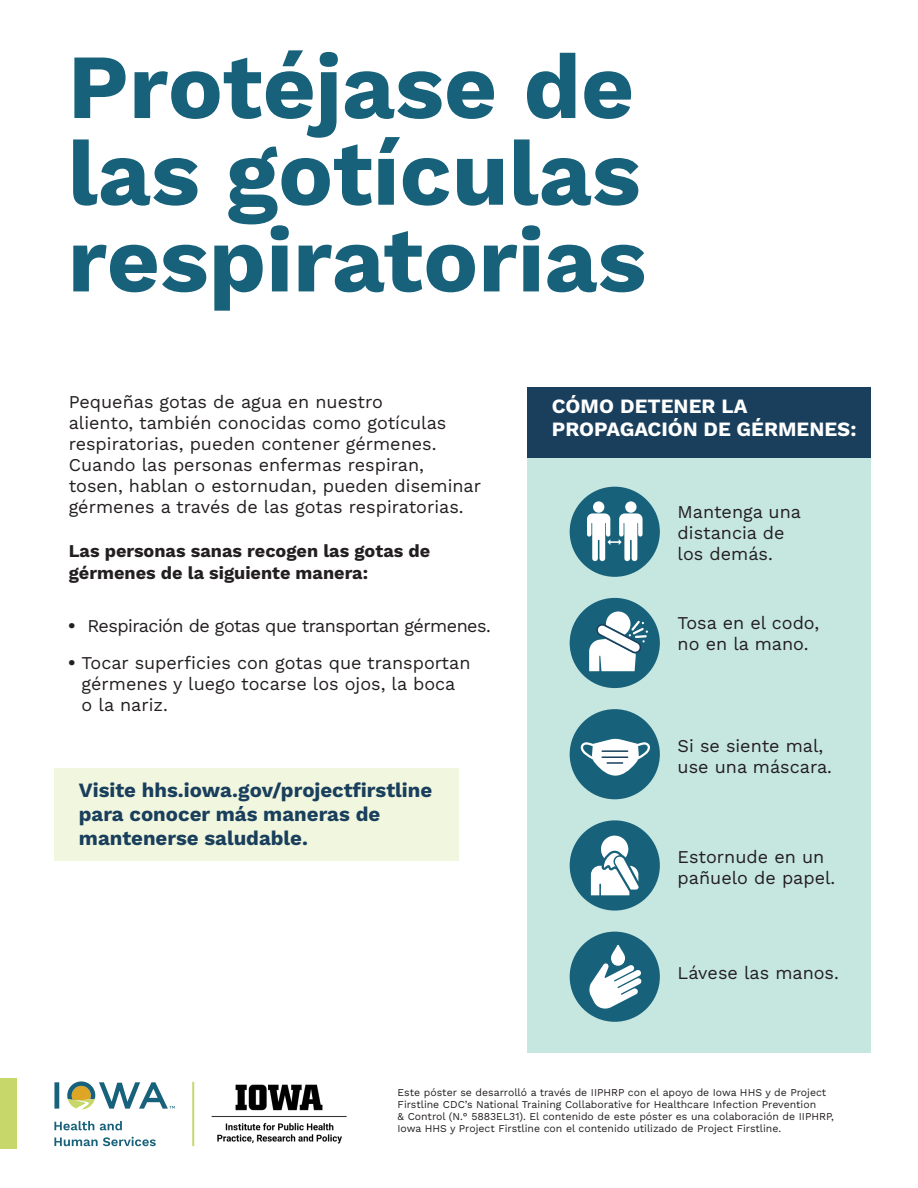
<style>
.page{position:relative;width:918px;height:1188px;background:#fff}
.page>*{position:absolute;margin:0;border:0;box-sizing:border-box;transform-origin:0 0}
.t1{font:700 91.65px/86.7px "Work Sans";color:#17617a}
.t2{font:700 20.25px/23.5px "Work Sans";color:#193f5c}
.t3{font:700 20.25px/23.5px "Work Sans";color:#fff}
.t4{font:18px/21px "Work Sans";color:#231f20}
.t5{font:700 18px/22.5px "Work Sans";color:#231f20}
.t6{font:18px "Work Sans";letter-spacing:-.03em;color:#231f20}
.t7{font:10.5px/12px "Work Sans";color:#231f20}
.s1{font-weight:600;font-size:18.9px}
</style>
<div class="page">
<div style="left:0;top:1078px;width:16px;height:71px;background:#c7d769"></div>
<img style="left:211px;top:1084px;width:136px;height:60px">
<hr style="left:192px;top:1082px;width:2px;height:64px;background:#c7d769">
<svg style="left:54px;top:1082px;width:5px;height:27px"></svg>
<svg style="left:67px;top:1081px;width:108px;height:28px"></svg>
<svg style="left:54px;top:1121px;width:40px;height:9px"></svg>
<svg style="left:100px;top:1121px;width:22px;height:9px"></svg>
<svg style="left:54px;top:1137px;width:102px;height:9px"></svg>
<div style="left:54px;top:768px;width:405px;height:93px;background:#f1f6de"></div>
<div style="left:527px;top:458px;width:343px;height:595px;background:#c6e6e0"></div>
<div style="left:570px;top:487px;width:90px;height:90px;background:#17617a;border-radius:50%"></div>
<div style="left:570px;top:598px;width:90px;height:90px;background:#17617a;border-radius:50%"></div>
<div style="left:570px;top:709px;width:90px;height:90px;background:#17617a;border-radius:50%"></div>
<div style="left:570px;top:820px;width:90px;height:91px;background:#17617a;border-radius:50%"></div>
<div style="left:570px;top:932px;width:90px;height:90px;background:#17617a;border-radius:50%"></div>
<div style="left:593px;top:501px;width:11px;height:12px;background:#fff;border-radius:50%"></div>
<div style="left:625px;top:501px;width:12px;height:12px;background:#fff;border-radius:50%"></div>
<svg style="left:587px;top:513px;width:56px;height:48px"></svg>
<svg style="left:591px;top:836px;width:48px;height:59px"></svg>
<svg style="left:589px;top:611px;width:59px;height:60px"></svg>
<svg style="left:589px;top:945px;width:53px;height:64px"></svg>
<svg style="left:580px;top:739px;width:70px;height:37px"></svg>
<div style="left:527px;top:387px;width:343px;height:71px;background:#193f5c"></div>
<h1 class="t1" style="left:68px;top:48px;width:580px">Protéjase de las gotículas respiratorias</h1>
<p class="t4" style="left:69px;top:391px;width:414px">Pequeñas gotas de agua en nuestro<br>aliento, también conocidas como gotículas respiratorias, pueden contener gérmenes.<br>Cuando las personas enfermas respiran, tosen, hablan o estornudan, pueden diseminar gérmenes a través de las gotas respiratorias.</p>
<p class="t5" style="left:69px;top:540px;width:363px">Las personas sanas recogen las gotas de gérmenes de la siguiente manera:</p>
<p class="t6" style="left:68px;top:613px;width:425px"><span class="s1">•</span> Respiración de gotas que transportan gérmenes.</p>
<p class="t4" style="left:82px;top:651px;width:390px;text-indent:-14px"><span class="s1">•</span> Tocar superficies con gotas que transportan gérmenes y luego tocarse los ojos, la boca o la nariz.</p>
<p class="t2" style="left:79px;top:780px;width:355px">Visite hhs.iowa.gov/projectfirstline para conocer más maneras de mantenerse saludable.</p>
<p class="t3" style="left:552px;top:395px;width:306px">CÓMO DETENER LA<br>PROPAGACIÓN DE GÉRMENES:</p>
<p class="t4" style="left:678px;top:501px;width:125px">Mantenga una distancia de los demás.</p>
<p class="t4" style="left:678px;top:612px;width:143px">Tosa en el codo, no en la mano.</p>
<p class="t4" style="left:678px;top:735px;width:156px">Si se siente mal, use una máscara.</p>
<p class="t4" style="left:678px;top:845px;width:159px">Estornude en un pañuelo de papel.</p>
<p class="t4" style="left:678px;top:962px;width:163px">Lávese las manos.</p>
<p class="t7" style="left:398px;top:1086px;width:438px">Este póster se desarrolló a través de IIPHRP con el apoyo de Iowa HHS y de Project Firstline CDC’s National Training Collaborative for Healthcare Infection Prevention<br>&amp; Control (N.° 5883EL31). El contenido de este póster es una colaboración de IIPHRP, Iowa HHS y Project Firstline con el contenido utilizado de Project Firstline.</p>
</div>
